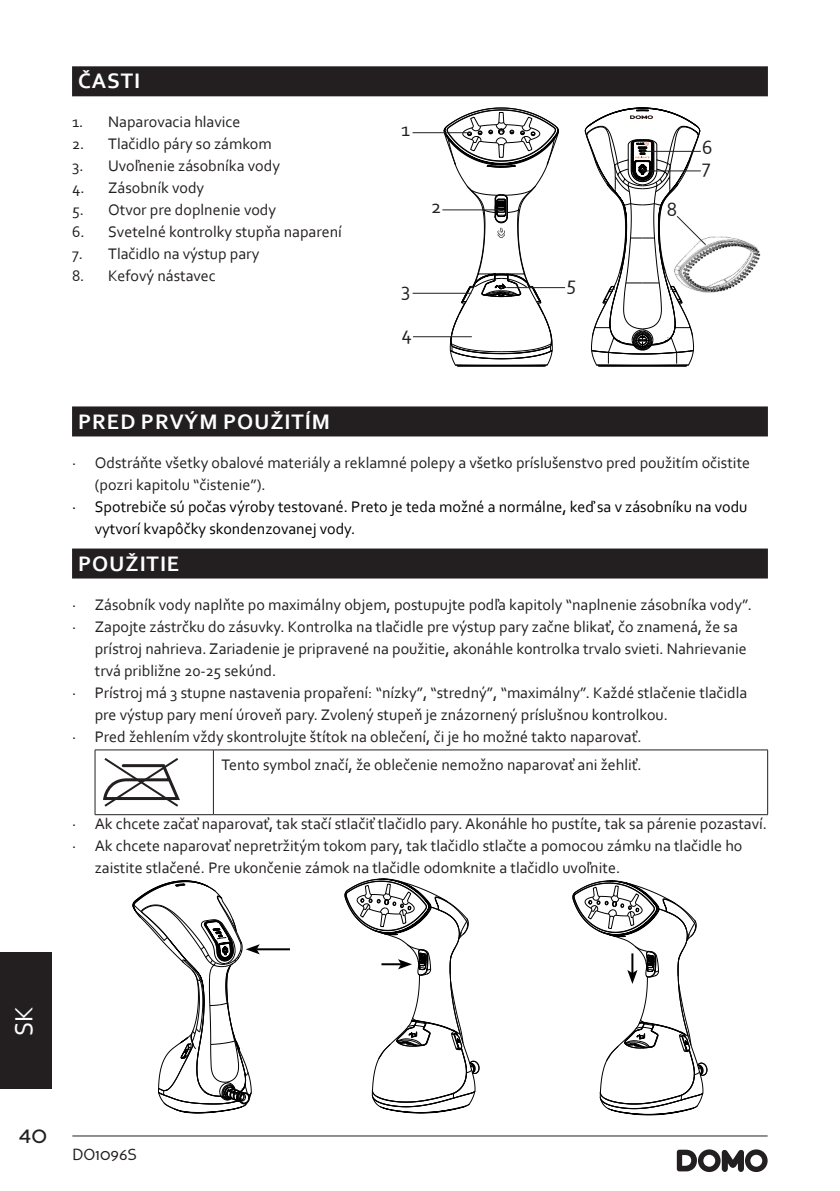
<style>
.page{position:relative;width:840px;height:1191px;background:#fff}
.page>*{position:absolute;margin:0;border:0;box-sizing:border-box;transform-origin:0 0}
.t1{font:26px "Corbel";color:#fff}
.t2{font:24px "Perspective Sans";color:#231f20}
.TITEL_NIVEAU_1{font:700 22px "Corbel";letter-spacing:.04em;color:#fff}
.t3{font:20px "Corbel";color:#231f20}
.TEKST{font:16px/22px "Corbel";color:#231f20}
.t4{font:16px/22px "Corbel";color:#000}
.t5{font:16px "Perspective Sans";color:#231f20}
</style>
<div class="page">
<hr style="left:72px;top:1135px;width:695px;height:1px;background:#231f20">
<svg style="left:676px;top:1149px;width:91px;height:23px"></svg>
<div style="left:0;top:952px;width:51px;height:137px;background:#231f20"></div>
<div style="left:72px;top:66px;width:695px;height:30px;background:#231f20"></div>
<div style="left:72px;top:406px;width:695px;height:30px;background:#231f20"></div>
<div style="left:72px;top:548px;width:695px;height:30px;background:#231f20"></div>
<hr style="left:95px;top:749px;width:118px;height:1px;background:#231f20">
<hr style="left:95px;top:750px;width:1px;height:64px;background:#231f20">
<hr style="left:213px;top:749px;width:554px;height:1px;background:#231f20">
<hr style="left:213px;top:750px;width:1px;height:64px;background:#231f20">
<hr style="left:766px;top:750px;width:1px;height:64px;background:#231f20">
<hr style="left:95px;top:814px;width:118px;height:1px;background:#231f20">
<hr style="left:213px;top:814px;width:554px;height:1px;background:#231f20">
<svg style="left:103px;top:758px;width:77px;height:49px"></svg>
<hr style="left:256px;top:948px;width:34px;height:2px;background:#000">
<svg style="left:132px;top:880px;width:127px;height:233px"></svg>
<svg style="left:572px;top:880px;width:135px;height:235px"></svg>
<svg style="left:344px;top:878px;width:135px;height:235px"></svg>
<img style="left:706px;top:236px;width:55px;height:57px">
<svg style="left:443px;top:108px;width:115px;height:259px"></svg>
<hr style="left:642px;top:366px;width:43px;height:1px;background:#000">
<hr style="left:598px;top:366px;width:44px;height:1px;background:#000">
<hr style="left:412px;top:132px;width:59px;height:1px;background:#231f20">
<hr style="left:442px;top:209px;width:59px;height:1px;background:#231f20">
<hr style="left:412px;top:293px;width:59px;height:1px;background:#231f20">
<hr style="left:413px;top:336px;width:58px;height:1px;background:#231f20">
<hr style="left:506px;top:287px;width:58px;height:1px;background:#231f20">
<svg style="left:584px;top:108px;width:122px;height:258px"></svg>
<p class="TITEL_NIVEAU_1" style="left:78px;top:67px;width:64px">ČASTI</p>
<p class="TEKST" style="left:72px;top:111px;width:170px">1. Naparovacia hlavice</p>
<p class="TEKST" style="left:72px;top:133px;width:201px">2. Tlačidlo páry so zámkom</p>
<p class="TEKST" style="left:72px;top:155px;width:209px">3. Uvoľnenie zásobníka vody</p>
<p class="TEKST" style="left:72px;top:177px;width:134px">4. Zásobník vody</p>
<p class="TEKST" style="left:72px;top:199px;width:205px">5. Otvor pre doplnenie vody</p>
<p class="TEKST" style="left:72px;top:221px;width:271px">6. Svetelné kontrolky stupňa naparení</p>
<p class="TEKST" style="left:72px;top:243px;width:189px">7. Tlačidlo na výstup pary</p>
<p class="TEKST" style="left:72px;top:265px;width:145px">8. Kefový nástavec</p>
<p class="t3" style="left:401px;top:117px;width:10px">1</p>
<p class="t3" style="left:431px;top:194px;width:12px">2</p>
<p class="t3" style="left:401px;top:277px;width:11px">3</p>
<p class="t3" style="left:401px;top:321px;width:12px">4</p>
<p class="t3" style="left:566px;top:271px;width:11px">5</p>
<p class="t3" style="left:666px;top:197px;width:12px">8</p>
<p class="t3" style="left:702px;top:135px;width:12px">6</p>
<p class="t3" style="left:702px;top:154px;width:10px">7</p>
<p class="TITEL_NIVEAU_1" style="left:78px;top:407px;width:253px">PRED PRVÝM POUŽITÍM</p>
<p class="TEKST" style="left:95px;top:451px;width:656px;text-indent:-23px">· Odstráňte všetky obalové materiály a reklamné polepy a všetko príslušenstvo pred použitím očistite (pozri kapitolu “čistenie”).</p>
<p class="t4" style="left:95px;top:495px;width:654px;text-indent:-23px">· Spotrebiče sú počas výroby testované. Preto je teda možné a normálne, keď sa v zásobníku na vodu vytvorí kvapôčky skondenzovanej vody.</p>
<p class="TITEL_NIVEAU_1" style="left:78px;top:549px;width:103px">POUŽITIE</p>
<p class="TEKST" style="left:72px;top:593px;width:681px">· Zásobník vody naplňte po maximálny objem, postupujte podľa kapitoly “naplnenie zásobníka vody”.</p>
<p class="TEKST" style="left:95px;top:615px;width:653px;text-indent:-23px">· Zapojte zástrčku do zásuvky. Kontrolka na tlačidle pre výstup pary začne blikať, čo znamená, že sa prístroj nahrieva. Zariadenie je pripravené na použitie, akonáhle kontrolka trvalo svieti. Nahrievanie trvá približne 20-25 sekúnd.</p>
<p class="TEKST" style="left:95px;top:681px;width:653px;text-indent:-23px">· Prístroj má 3 stupne nastavenia propaření: “nízky”, “stredný”, “maximálny”. Každé stlačenie tlačidla pre výstup pary mení úroveň pary. Zvolený stupeň je znázornený príslušnou kontrolkou.</p>
<p class="TEKST" style="left:72px;top:725px;width:570px">· Pred žehlením vždy skontrolujte štítok na oblečení, či je ho možné takto naparovať.</p>
<p class="TEKST" style="left:221px;top:753px;width:421px">Tento symbol značí, že oblečenie nemožno naparovať ani žehliť.</p>
<p class="TEKST" style="left:72px;top:812px;width:696px">· Ak chcete začať naparovať, tak stačí stlačiť tlačidlo pary. Akonáhle ho pustíte, tak sa párenie pozastaví.</p>
<p class="TEKST" style="left:95px;top:834px;width:648px;text-indent:-23px">· Ak chcete naparovať nepretržitým tokom pary, tak tlačidlo stlačte a pomocou zámku na tlačidle ho zaistite stlačené. Pre ukončenie zámok na tlačidle odomknite a tlačidlo uvoľnite.</p>
<h1 class="t1" style="left:8px;top:1036px;width:32px;rotate:-90deg">SK</h1>
<h2 class="t2" style="left:19px;top:1120px;width:30px">40</h2>
<p class="t5" style="left:72px;top:1145px;width:66px">DO1096S</p>
</div>
